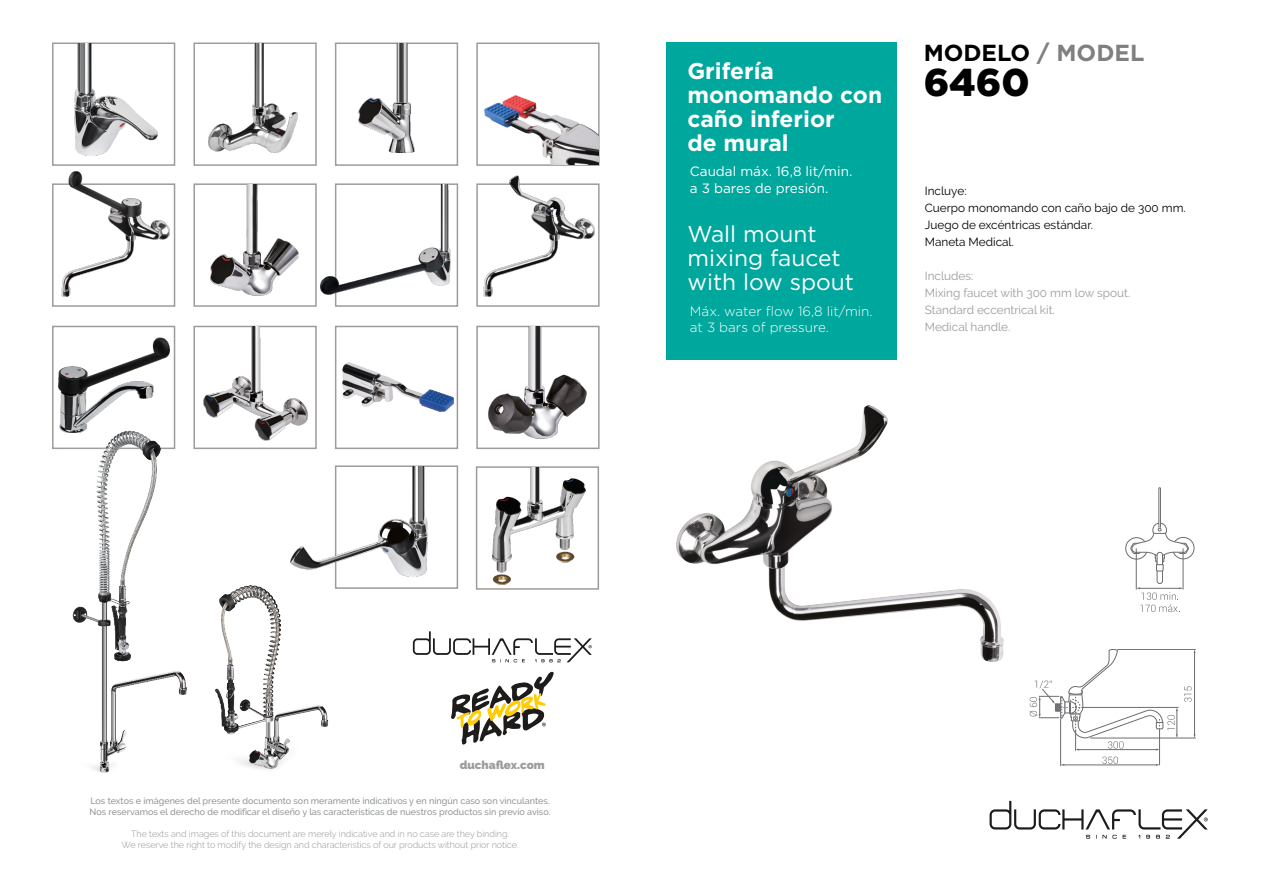
<style>
.page{position:relative;width:1263px;height:894px;background:#fff}
.page>*{position:absolute;margin:0;border:0;box-sizing:border-box;transform-origin:0 0}
.t1{font:900 38.7px "Gotham";color:#000}
.t2{font:700 23.25px "Gotham";color:#000}
.t3{font:700 22.8px/24px "Gotham";color:#fff}
.t4{font:22.8px/24px "Gotham";color:#fff}
.t5{font:300 13.5px/16.2px "Gotham";color:#fff}
.t6{font:13.5px/16.2px "Gotham";color:#fff}
.t7{font:11.7px/17px "Raleway";color:#000}
.t8{font:11.7px/17px "Raleway";color:#9e9b9b}
.t9{font:900 11.55px "Raleway";color:#9e9b9b}
.t10{font:500 9px/10.8px "Raleway";color:#939598}
.t11{font:300 9px/10.8px "Raleway";color:#939598;text-align:center}
.s1{color:#808080}
</style>
<div class="page">
<div style="left:666px;top:43px;width:231px;height:317px;background:#00a79d"></div>
<div style="left:52px;top:325px;width:123px;height:124px;border:2px solid #9e9b9b"></div>
<div style="left:476px;top:183px;width:124px;height:124px;border:2px solid #9e9b9b"></div>
<div style="left:52px;top:183px;width:123px;height:124px;border:2px solid #9e9b9b"></div>
<div style="left:193px;top:183px;width:124px;height:124px;border:2px solid #9e9b9b"></div>
<div style="left:193px;top:42px;width:124px;height:124px;border:2px solid #9e9b9b"></div>
<div style="left:476px;top:42px;width:124px;height:124px;border:2px solid #9e9b9b"></div>
<div style="left:335px;top:465px;width:123px;height:123px;border:2px solid #9e9b9b"></div>
<div style="left:476px;top:466px;width:123px;height:123px;border:2px solid #9e9b9b"></div>
<div style="left:335px;top:183px;width:123px;height:124px;border:2px solid #9e9b9b"></div>
<div style="left:193px;top:325px;width:124px;height:124px;border:2px solid #9e9b9b"></div>
<div style="left:52px;top:42px;width:123px;height:124px;border:2px solid #9e9b9b"></div>
<div style="left:335px;top:42px;width:123px;height:124px;border:2px solid #9e9b9b"></div>
<div style="left:335px;top:325px;width:123px;height:124px;border:2px solid #9e9b9b"></div>
<div style="left:476px;top:325px;width:124px;height:124px;border:2px solid #9e9b9b"></div>
<img style="left:483px;top:175px;width:112px;height:121px">
<img style="left:209px;top:44px;width:88px;height:108px">
<img style="left:204px;top:327px;width:104px;height:113px">
<img style="left:61px;top:172px;width:108px;height:125px">
<img style="left:290px;top:466px;width:138px;height:110px">
<img style="left:74px;top:44px;width:84px;height:111px">
<img style="left:358px;top:44px;width:56px;height:108px">
<img style="left:211px;top:185px;width:88px;height:110px">
<img style="left:320px;top:184px;width:130px;height:110px">
<img style="left:489px;top:327px;width:98px;height:111px">
<img style="left:492px;top:467px;width:93px;height:117px">
<img style="left:58px;top:337px;width:111px;height:93px">
<img style="left:61px;top:430px;width:126px;height:343px">
<img style="left:215px;top:585px;width:114px;height:185px">
<svg style="left:989px;top:800px;width:219px;height:38px"></svg>
<svg style="left:413px;top:631px;width:179px;height:31px"></svg>
<svg style="left:451px;top:671px;width:103px;height:73px"></svg>
<img style="left:485px;top:95px;width:113px;height:69px">
<svg style="left:565px;top:128px;width:12px;height:7px"></svg>
<img style="left:342px;top:362px;width:111px;height:50px">
<svg style="left:362px;top:382px;width:10px;height:5px"></svg>
<img style="left:768px;top:568px;width:235px;height:93px">
<img style="left:677px;top:405px;width:211px;height:163px">
<div style="left:1125px;top:537px;width:22px;height:22px;border:1px solid #6c6d70;border-radius:50%"></div>
<div style="left:1172px;top:537px;width:22px;height:22px;border:1px solid #6c6d70;border-radius:50%"></div>
<svg style="left:1130px;top:487px;width:59px;height:124px"></svg>
<hr style="left:1194px;top:652px;width:1px;height:82px;background:#6c6d70">
<hr style="left:1090px;top:737px;width:106px;height:1px;background:#6c6d70">
<hr style="left:1117px;top:649px;width:79px;height:1px;background:#6c6d70">
<hr style="left:1159px;top:729px;width:1px;height:36px;background:#6c6d70">
<svg style="left:1184px;top:686px;width:7px;height:15px"></svg>
<svg style="left:1102px;top:756px;width:16px;height:7px"></svg>
<hr style="left:1064px;top:764px;width:93px;height:1px;background:#6c6d70">
<hr style="left:1060px;top:718px;width:1px;height:47px;background:#6c6d70">
<svg style="left:1029px;top:649px;width:149px;height:101px"></svg>
<h3 class="t3" style="left:687px;top:60px;width:196px">Grifería monomando con caño inferior<br>de mural</h3>
<h3 class="t6" style="left:690px;top:164px;width:164px">Caudal máx. 16,8 lit/min. a 3 bares de presión.</h3>
<h3 class="t4" style="left:687px;top:222px;width:168px">Wall mount mixing faucet with low spout</h3>
<h3 class="t5" style="left:690px;top:304px;width:184px">Máx. water flow 16,8 lit/min. at 3 bars of pressure.</h3>
<h2 class="t2" style="left:924px;top:42px;width:222px">MODELO <span class="s1">/ MODEL</span></h2>
<h1 class="t1" style="left:924px;top:65px;width:107px">6460</h1>
<p class="t7" style="left:925px;top:182px;width:262px">Incluye:<br>Cuerpo monomando con caño bajo de 300 mm.<br>Juego de excéntricas estándar.<br>Maneta Medical.</p>
<p class="t8" style="left:925px;top:267px;width:207px">Includes:<br>Mixing faucet with 300 mm low spout.<br>Standard eccentrical kit.<br>Medical handle.</p>
<p class="t9" style="left:460px;top:757px;width:86px">duchaflex.com</p>
<p class="t10" style="left:90px;top:795px;width:462px">Los textos e imágenes del presente documento son meramente indicativos y en ningún caso son vinculantes.<br>Nos reservamos el derecho de modificar el diseño y las características de nuestros productos sin previo aviso.</p>
<p class="t11" style="left:122px;top:828px;width:398px">The texts and images of this document are merely indicative and in no case are they binding.<br>We reserve the right to modify the design and characteristics of our products without prior notice.</p>
</div>
